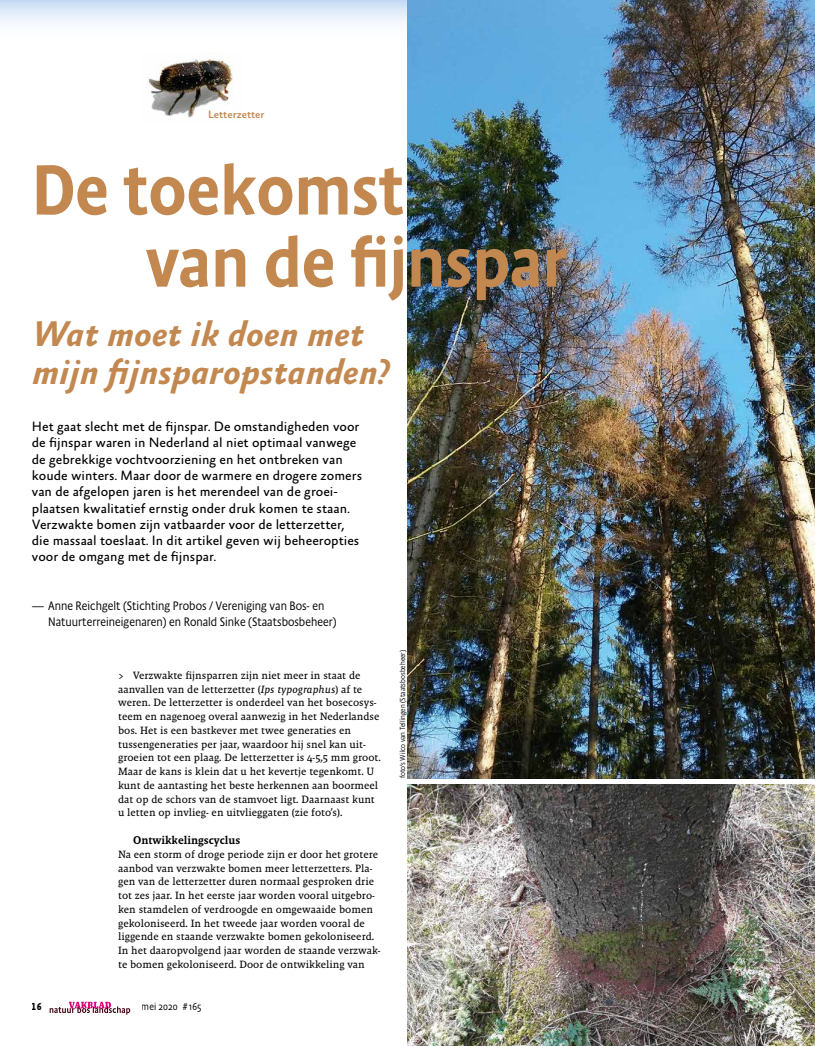
<style>
.page{position:relative;width:815px;height:1046px;background:#fff}
.page>*{position:absolute;margin:0;border:0;box-sizing:border-box;transform-origin:0 0}
.t1{font:500 72.12px/72.1px "Absara Sans Head";color:#c28850}
.t2{font:italic 700 36.25px/38.8px "Absara Sans";color:#c28850}
.t3{font:13.75px/16.2px "Absara Sans";color:#000}
.t4{font:300 12.5px/16.2px "Absara Sans TF Head";color:#000}
.t5{font:11.5px "Malaga Med";color:#000}
.t6{font:500 11px "Absara Sans";color:#c28850}
.t7{font:10.75px/13.8px "Malaga Reg";color:#000}
.t8{font:300 10.38px "Absara Sans Head";color:#000}
.t9{font:500 10.38px "Absara Sans TF Head";color:#000}
.t10{font:300 7.5px "Absara Sans LF Head";color:#000}
.s1{font-style:italic}
</style>
<div class="page">
<svg style="left:50px;top:1001px;width:80px;height:13px"></svg>
<div style="left:0;top:0;width:815px;height:53px;background:linear-gradient(to bottom,#d4e3f6,#fff)"></div>
<img style="left:147px;top:58px;width:86px;height:60px">
<img style="left:407px;top:0;width:408px;height:778px">
<img style="left:407px;top:784px;width:408px;height:261px">
<p class="t6" style="left:208px;top:109px;width:58px">Letterzetter</p>
<h1 class="t1" style="left:145px;top:154px;width:424px;text-indent:-113px">De toekomst<br>van de fijnspar</h1>
<h2 class="t2" style="left:32px;top:316px;width:359px">Wat moet ik doen met mijn fijnsparopstanden?</h2>
<p class="t3" style="left:32px;top:419px;width:332px">Het gaat slecht met de fijnspar. De omstandigheden voor de fijnspar waren in Nederland al niet optimaal vanwege de gebrekkige vochtvoorziening en het ontbreken van koude winters. Maar door de warmere en drogere zomers van de afgelopen jaren is het merendeel van de groei&shy;plaatsen kwalitatief ernstig onder druk komen te staan.<br>Verzwakte bomen zijn vatbaarder voor de letterzetter, die massaal toeslaat. In dit artikel geven wij beheeropties voor de omgang met de fijnspar.</p>
<p class="t4" style="left:48px;top:597px;width:290px;text-indent:-16px">— Anne Reichgelt (Stichting Probos / Vereniging van Bos- en<br>Natuurterreineigenaren) en Ronald Sinke (Staatsbosbeheer)</p>
<p class="t7" style="left:118px;top:668px;width:264px">&gt; Verzwakte fijnsparren zijn niet meer in staat de aanvallen van de letterzetter (<span class="s1">Ips typographus</span>) af te weren. De letterzetter is onderdeel van het bosecosys&shy;teem en nagenoeg overal aanwezig in het Nederlandse bos. Het is een bastkever met twee generaties en tussengeneraties per jaar, waardoor hij snel kan uit&shy;groeien tot een plaag. De letterzetter is 4-5,5 mm groot.<br>Maar de kans is klein dat u het kevertje tegenkomt. U kunt de aantasting het beste herkennen aan boormeel dat op de schors van de stamvoet ligt. Daarnaast kunt u letten op invlieg- en uitvlieggaten (zie foto’s).</p>
<p class="t5" style="left:133px;top:833px;width:109px">Ontwikkelingscyclus</p>
<p class="t7" style="left:118px;top:847px;width:264px">Na een storm of droge periode zijn er door het grotere aanbod van verzwakte bomen meer letterzetters. Pla&shy;gen van de letterzetter duren normaal gesproken drie tot zes jaar. In het eerste jaar worden vooral uitgebro&shy;ken stamdelen of verdroogde en omgewaaide bomen gekoloniseerd. In het tweede jaar worden vooral de liggende en staande verzwakte bomen gekoloniseerd.<br>In het daaropvolgend jaar worden de staande verzwak&shy;te bomen gekoloniseerd. Door de ontwikkeling van</p>
<p class="t9" style="left:32px;top:999px;width:11px">16</p>
<p class="t8" style="left:142px;top:999px;width:61px">mei 2020 # 165</p>
<p class="t10" style="left:398px;top:778px;width:130px;rotate:-90deg">foto’s Wilco van Tellingen (Staatsbosbeheer)</p>
</div>
